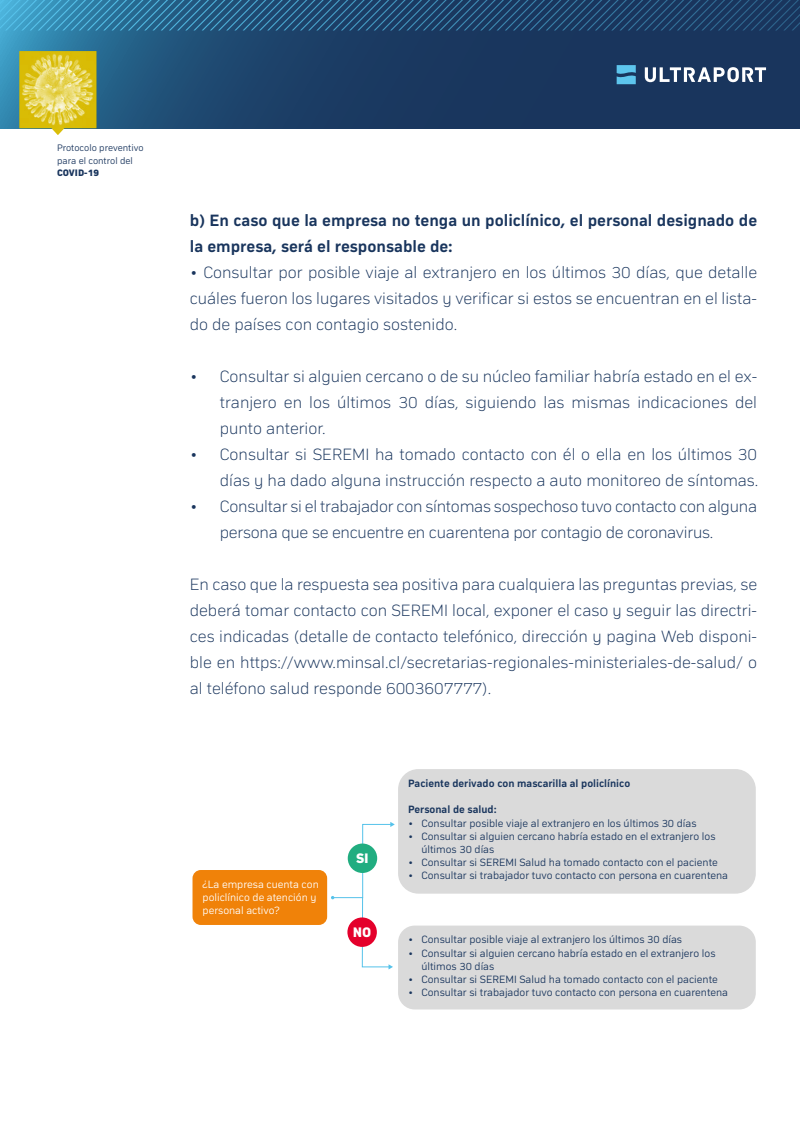
<style>
.page{position:relative;width:800px;height:1142px;background:#fff}
.page>*{position:absolute;margin:0;border:0;box-sizing:border-box;transform-origin:0 0}
.t1{font:200 17px/26px "Compasse";color:#19355d;text-align:justify}
.t2{font:700 17px/26px "Compasse";color:#19355d}
.t3{font:800 14.3px "Compasse";color:#fff}
.t4{font:300 11px/13.2px "Compasse";color:#19355d}
.t5{font:700 11px "Compasse";color:#19355d}
.t6{font:300 11px/13.2px "Compasse";color:#fff}
.t7{font:300 9.8px/12.7px "Compasse";color:#19355d}
.t8{font:800 9.8px "Compasse";color:#19355d}
</style>
<div class="page">
<svg style="left:0;top:0;width:800px;height:128px;background:#1e456d"></svg>
<svg style="left:617px;top:65px;width:19px;height:19px"></svg>
<svg style="left:645px;top:67px;width:121px;height:15px"></svg>
<svg style="left:120px;top:0;width:679px;height:30px;background:#224e75"></svg>
<img style="left:19px;top:51px;width:77px;height:84px">
<div style="left:193px;top:870px;width:134px;height:55px;background:#f08209;border-radius:8px"></div>
<div style="left:398px;top:769px;width:358px;height:125px;background:#dadada;border-radius:20px"></div>
<div style="left:398px;top:926px;width:358px;height:83px;background:#dadada;border-radius:17px"></div>
<svg style="left:331px;top:822px;width:64px;height:147px"></svg>
<div style="left:348px;top:844px;width:29px;height:29px;background:#21ad80;border-radius:50%"></div>
<div style="left:347px;top:917px;width:30px;height:30px;background:#e4002b;border-radius:50%"></div>
<p class="t7" style="left:57px;top:141px;width:88px">Protocolo preventivo para el control del</p>
<p class="t8" style="left:57px;top:167px;width:43px">COVID-19</p>
<p class="t2" style="left:190px;top:207px;width:569px">b) En caso que la empresa no tenga un policlínico, el personal designado de la empresa, será el responsable de:</p>
<p class="t1" style="left:190px;top:259px;width:569px">• Consultar por posible viaje al extranjero en los últimos 30 días, que detalle cuáles fueron los lugares visitados y verificar si estos se encuentran en el lista&shy;do de países con contagio sostenido.</p>
<p class="t1" style="left:220px;top:363px;width:539px;text-indent:-30px">• Consultar si alguien cercano o de su núcleo familiar habría estado en el ex&shy;tranjero en los últimos 30 días, siguiendo las mismas indicaciones del punto anterior.</p>
<p class="t1" style="left:190px;top:441px;width:570px;text-align:right">• Consultar si SEREMI ha tomado contacto con él o ella en los últimos 30 días y ha dado alguna instrucción respecto a auto monitoreo de síntomas.</p>
<p class="t1" style="left:220px;top:493px;width:539px;text-indent:-30px">• Consultar si el trabajador con síntomas sospechoso tuvo contacto con alguna persona que se encuentre en cuarentena por contagio de coronavirus.</p>
<p class="t1" style="left:190px;top:571px;width:569px">En caso que la respuesta sea positiva para cualquiera las preguntas previas, se deberá tomar contacto con SEREMI local, exponer el caso y seguir las directri&shy;ces indicadas (detalle de contacto telefónico, dirección y pagina Web disponi&shy;ble en https://www.minsal.cl/secretarias-regionales-ministeriales-de-salud/ o al teléfono salud responde 6003607777).</p>
<p class="t6" style="left:203px;top:877px;width:118px">¿La empresa cuenta con policlínico de atención y personal activo?</p>
<p class="t3" style="left:356px;top:850px;width:14px">SI</p>
<p class="t3" style="left:353px;top:924px;width:20px">NO</p>
<p class="t5" style="left:408px;top:777px;width:224px">Paciente derivado con mascarilla al policlínico</p>
<p class="t5" style="left:408px;top:803px;width:90px">Personal de salud:</p>
<p class="t4" style="left:408px;top:816px;width:290px">• Consultar posible viaje al extranjero en los últimos 30 días</p>
<p class="t4" style="left:421px;top:829px;width:296px;text-indent:-13px">• Consultar si alguien cercano habría estado en el extranjero los últimos 30 días</p>
<p class="t4" style="left:408px;top:856px;width:311px">• Consultar si SEREMI Salud ha tomado contacto con el paciente</p>
<p class="t4" style="left:408px;top:869px;width:321px">• Consultar si trabajador tuvo contacto con persona en cuarentena</p>
<p class="t4" style="left:408px;top:933px;width:275px">• Consultar posible viaje al extranjero los últimos 30 días</p>
<p class="t4" style="left:421px;top:946px;width:296px;text-indent:-13px">• Consultar si alguien cercano habría estado en el extranjero los últimos 30 días</p>
<p class="t4" style="left:408px;top:973px;width:311px">• Consultar si SEREMI Salud ha tomado contacto con el paciente</p>
<p class="t4" style="left:408px;top:986px;width:321px">• Consultar si trabajador tuvo contacto con persona en cuarentena</p>
</div>
